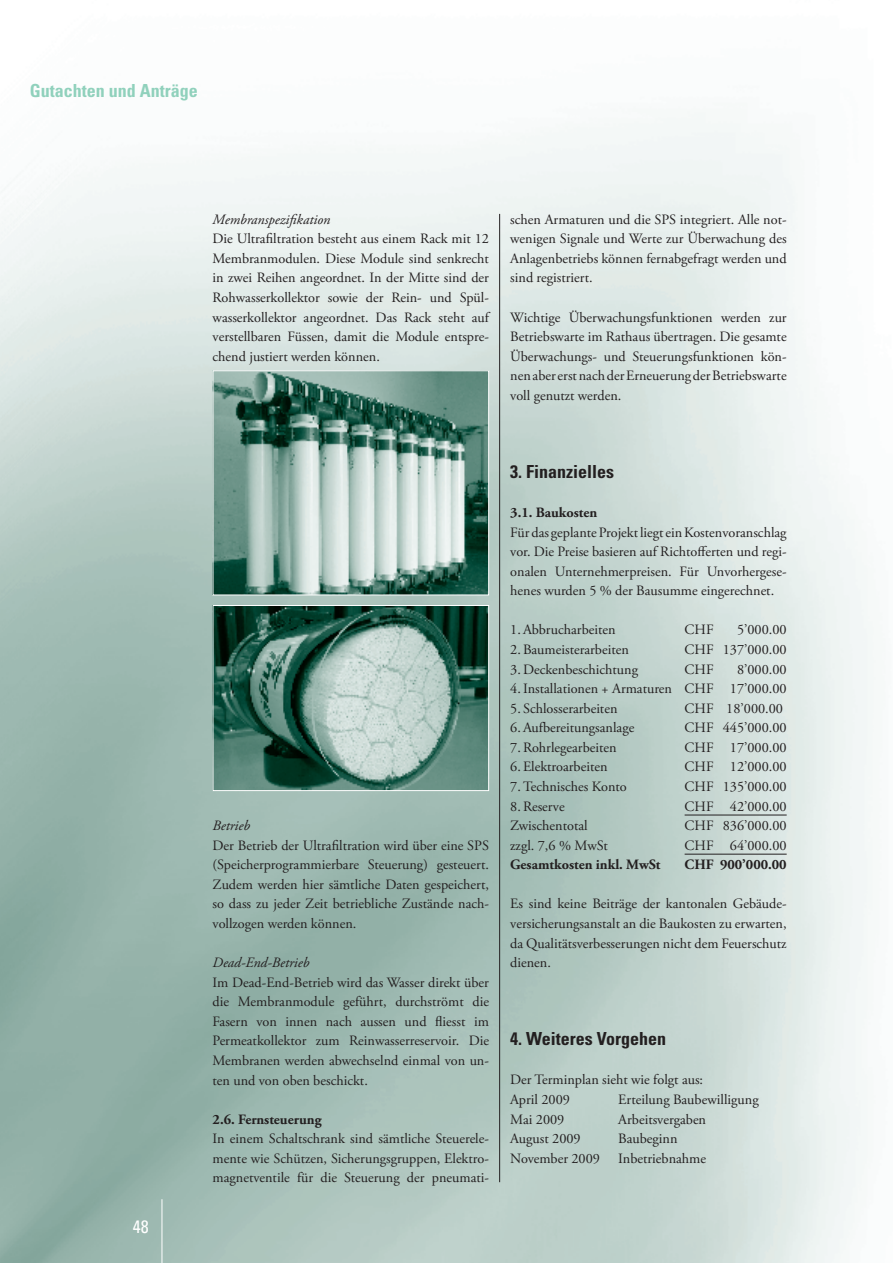
<style>
.page{position:relative;width:893px;height:1263px;background:#fff}
.page>*{position:absolute;margin:0;border:0;box-sizing:border-box;transform-origin:0 0}
.t1{font:700 condensed 18px "Univers";color:#231f20}
.t2{font:700 condensed 18px "Univers";color:#90d1bc}
.t3{font:condensed 18px "Univers";color:#fff}
.t4{font:14.25px/19.5px "Adobe Garamond Pro";color:#231f20;text-align:justify}
.t5{font:700 14.25px "Adobe Garamond Pro";color:#231f20}
.t6{font:italic 14.25px "Adobe Garamond Pro";color:#231f20}
</style>
<div class="page">
<hr style="left:499px;top:214px;width:1px;height:968px;background:#231f20">
<hr style="left:685px;top:815px;width:102px;height:1px;background:#231f20">
<hr style="left:685px;top:854px;width:102px;height:1px;background:#231f20">
<img style="left:215px;top:372px;width:272px;height:221px">
<div style="left:213px;top:370px;width:276px;height:225px;border:1px solid #fff"></div>
<img style="left:215px;top:607px;width:272px;height:182px">
<div style="left:213px;top:605px;width:276px;height:186px;border:1px solid #fff"></div>
<p class="t2" style="left:30px;top:79px;width:169px">Gutachten und Anträge</p>
<p class="t3" style="left:133px;top:1215px;width:17px">48</p>
<p class="t6" style="left:213px;top:211px;width:119px">Membranspezifikation</p>
<p class="t4" style="left:213px;top:229px;width:278px">Die Ultrafiltration besteht aus einem Rack mit 12<br>Membranmodulen. Diese Module sind senkrecht in zwei Reihen angeordnet. In der Mitte sind der Rohwasserkollektor sowie der Rein- und Spül&shy;wasserkollektor angeordnet. Das Rack steht auf verstellbaren Füssen, damit die Module entspre&shy;chend justiert werden können.</p>
<p class="t4" style="left:510px;top:210px;width:278px">schen Armaturen und die SPS integriert. Alle not&shy;wenigen Signale und Werte zur Überwachung des Anlagenbetriebs können fernabgefragt werden und sind registriert.</p>
<p class="t4" style="left:510px;top:308px;width:278px">Wichtige Überwachungsfunktionen werden zur Betriebswarte im Rathaus übertragen. Die gesamte Überwachungs- und Steuerungsfunktionen kön&shy;nen aber erst nach der Erneuerung der Betriebswarte voll genutzt werden.</p>
<p class="t6" style="left:213px;top:817px;width:39px">Betrieb</p>
<p class="t4" style="left:213px;top:836px;width:278px">Der Betrieb der Ultrafiltration wird über eine SPS (Speicherprogrammierbare Steuerung) gesteuert.<br>Zudem werden hier sämtliche Daten gespeichert, so dass zu jeder Zeit betriebliche Zustände nach&shy;vollzogen werden können.</p>
<p class="t6" style="left:213px;top:954px;width:98px">Dead-End-Betrieb</p>
<p class="t4" style="left:213px;top:973px;width:278px">Im Dead-End-Betrieb wird das Wasser direkt über die Membranmodule geführt, durchströmt die Fasern von innen nach aussen und fliesst im Permeatkollektor zum Reinwasserreservoir. Die Membranen werden abwechselnd einmal von un&shy;ten und von oben beschickt.</p>
<p class="t5" style="left:213px;top:1111px;width:110px">2.6. Fernsteuerung</p>
<p class="t4" style="left:213px;top:1129px;width:278px">In einem Schaltschrank sind sämtliche Steuerele&shy;mente wie Schützen, Sicherungsgruppen, Elektro&shy;magnetventile für die Steuerung der pneumati-</p>
<p class="t1" style="left:510px;top:460px;width:105px">3. Finanzielles</p>
<p class="t5" style="left:510px;top:504px;width:88px">3.1. Baukosten</p>
<p class="t4" style="left:510px;top:523px;width:278px">Für das geplante Projekt liegt ein Kostenvoranschlag vor. Die Preise basieren auf Richtofferten und regi&shy;onalen Unternehmerpreisen. Für Unvorhergese&shy;henes wurden 5 % der Bausumme eingerechnet.</p>
<p class="t4" style="left:510px;top:621px;width:107px">1.Abbrucharbeiten</p>
<p class="t4" style="left:685px;top:621px;width:31px">CHF</p>
<p class="t4" style="left:737px;top:621px;width:51px">5’000.00</p>
<p class="t4" style="left:510px;top:640px;width:120px">2.Baumeisterarbeiten</p>
<p class="t4" style="left:685px;top:640px;width:104px">CHF 137’000.00</p>
<p class="t4" style="left:510px;top:660px;width:129px">3.Deckenbeschichtung</p>
<p class="t4" style="left:685px;top:660px;width:31px">CHF</p>
<p class="t4" style="left:510px;top:660px;width:278px;text-align:right">8’000.00<br>4.Installationen + Armaturen CHF 17’000.00</p>
<p class="t4" style="left:510px;top:699px;width:109px">5. Schlosserarbeiten</p>
<p class="t4" style="left:685px;top:699px;width:100px">CHF 18’000.00</p>
<p class="t4" style="left:510px;top:718px;width:126px">6.Aufbereitungsanlage</p>
<p class="t4" style="left:685px;top:718px;width:104px">CHF 445’000.00</p>
<p class="t4" style="left:510px;top:738px;width:108px">7.Rohrlegearbeiten</p>
<p class="t4" style="left:685px;top:738px;width:104px">CHF 17’000.00</p>
<p class="t4" style="left:510px;top:758px;width:99px">6.Elektroarbeiten</p>
<p class="t4" style="left:685px;top:758px;width:104px">CHF 12’000.00</p>
<p class="t4" style="left:510px;top:777px;width:118px">7.Technisches Konto</p>
<p class="t4" style="left:685px;top:777px;width:104px">CHF 135’000.00</p>
<p class="t4" style="left:510px;top:797px;width:56px">8.Reserve</p>
<p class="t4" style="left:685px;top:797px;width:104px">CHF 42’000.00</p>
<p class="t4" style="left:510px;top:816px;width:79px">Zwischentotal</p>
<p class="t4" style="left:685px;top:816px;width:104px">CHF 836’000.00</p>
<p class="t4" style="left:510px;top:836px;width:99px">zzgl. 7,6 % MwSt</p>
<p class="t4" style="left:685px;top:836px;width:104px">CHF 64’000.00</p>
<p class="t5" style="left:510px;top:856px;width:152px">Gesamtkosten inkl. MwSt</p>
<p class="t5" style="left:685px;top:856px;width:104px">CHF 900’000.00</p>
<p class="t4" style="left:510px;top:895px;width:278px">Es sind keine Beiträge der kantonalen Gebäude&shy;versicherungsanstalt an die Baukosten zu erwarten, da Qualitätsverbesserungen nicht dem Feuerschutz dienen.</p>
<p class="t1" style="left:510px;top:1028px;width:157px">4. Weiteres Vorgehen</p>
<p class="t4" style="left:510px;top:1070px;width:194px">Der Terminplan sieht wie folgt aus:<br>April 2009</p>
<p class="t4" style="left:618px;top:1090px;width:142px">Erteilung Baubewilligung</p>
<p class="t4" style="left:510px;top:1110px;width:56px">Mai 2009</p>
<p class="t4" style="left:618px;top:1110px;width:89px">Arbeitsvergaben</p>
<p class="t4" style="left:510px;top:1129px;width:72px">August 2009</p>
<p class="t4" style="left:618px;top:1129px;width:61px">Baubeginn</p>
<p class="t4" style="left:510px;top:1149px;width:91px">November 2009</p>
<p class="t4" style="left:618px;top:1149px;width:89px">Inbetriebnahme</p>
</div>
